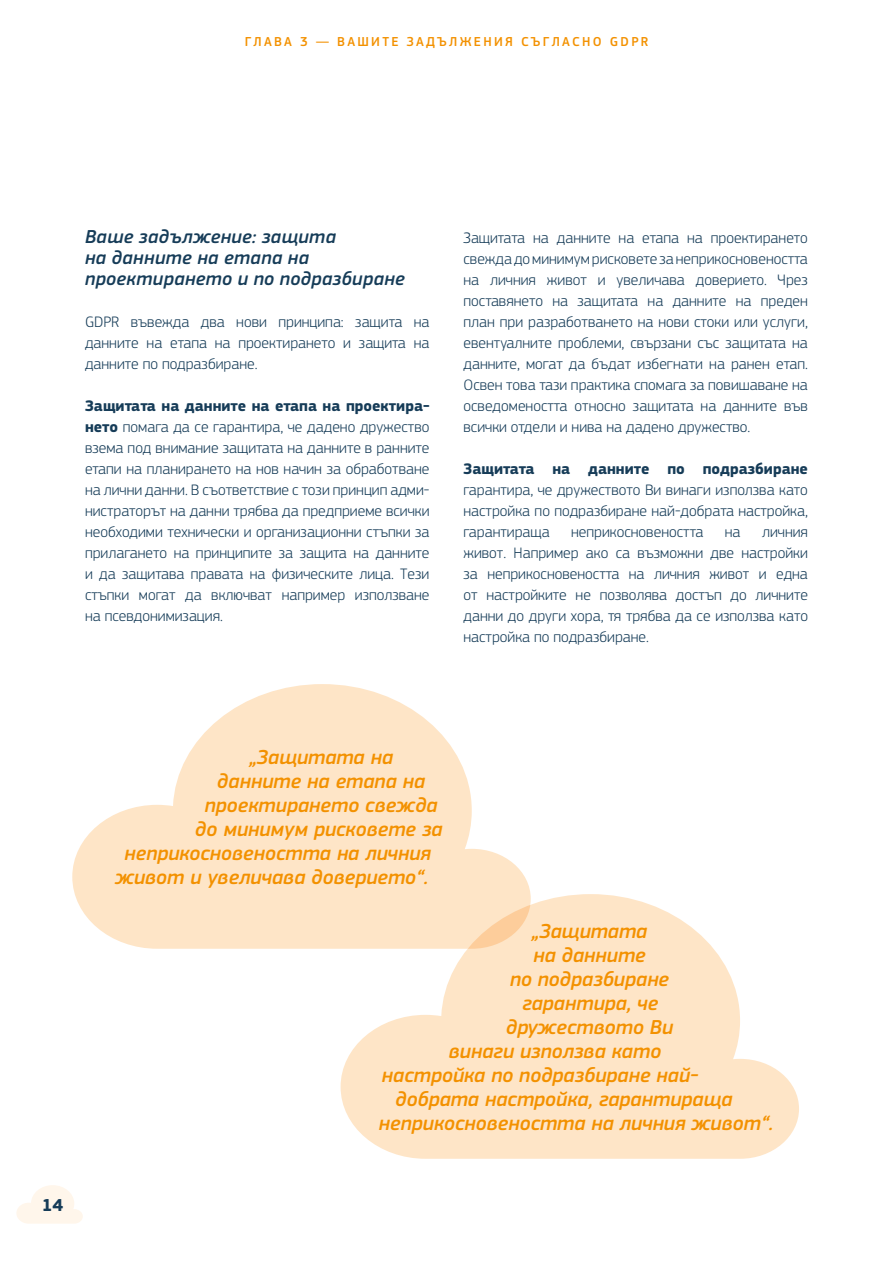
<style>
.page{position:relative;width:893px;height:1263px;background:#fff}
.page>*{position:absolute;margin:0;border:0;box-sizing:border-box;transform-origin:0 0}
.t1{font:italic 500 21px "EC Square Sans Pro";color:#f39100}
.Title_3{font:italic 500 19.5px/21px "EC Square Sans Pro";letter-spacing:.015em;color:#163c58}
.t2{font:700 18px "EC Square Sans Pro";color:#163c58}
.Body{font:300 15.75px/21px "EC Square Sans Pro";color:#163c58;text-align:justify}
.t3{font:500 13.5px "EC Square Sans Pro";letter-spacing:.17em;color:#f39100}
.s1{font-weight:700}
</style>
<div class="page">
<svg style="left:16px;top:1185px;width:67px;height:39px"></svg>
<svg style="left:72px;top:684px;width:459px;height:265px;fill:#fee5c7"></svg>
<svg style="left:341px;top:894px;width:458px;height:265px;fill:#fee5c7"></svg>
<p class="t3" style="left:245px;top:34px;width:20px">Глава</p>
<p class="t3" style="left:300px;top:34px;width:81px">3 — Вашите</p>
<p class="t3" style="left:407px;top:34px;width:12px">задължения</p>
<p class="t3" style="left:521px;top:34px;width:11px">съгласно</p>
<p class="t3" style="left:610px;top:34px;width:40px">GDPR</p>
<h3 class="Title_3" style="left:85px;top:226px;width:321px">Ваше задължение: защита<br>на данните на етапа на проектирането и по подразбиране</h3>
<p class="Body" style="left:85px;top:311px;width:346px">GDPR въвежда два нови принципа: защита на данните на етапа на проектирането и защита на данните по подразбиране.</p>
<p class="Body" style="left:85px;top:395px;width:346px"><span class="s1">Защитата на данните на етапа на проектира&shy;нето</span> помага да се гарантира, че дадено дружество взема под внимание защитата на данните в ранните етапи на планирането на нов начин за обработване на лични данни. В съответствие с този принцип адми&shy;нистраторът на данни трябва да предприеме всички необходими технически и организационни стъпки за прилагането на принципите за защита на данните и да защитава правата на физическите лица. Тези стъпки могат да включват например използване на псевдонимизация.</p>
<p class="Body" style="left:463px;top:227px;width:346px">Защитата на данните на етапа на проектирането свежда до минимум рисковете за неприкосновеността на личния живот и увеличава доверието. Чрез поставянето на защитата на данните на преден план при разработването на нови стоки или услуги, евентуалните проблеми, свързани със защитата на данните, могат да бъдат избегнати на ранен етап.<br>Освен това тази практика спомага за повишаване на осведомеността относно защитата на данните във всички отдели и нива на дадено дружество.</p>
<p class="Body" style="left:463px;top:458px;width:346px"><span class="s1">Защитата на данните по подразбиране </span>гарантира, че дружеството Ви винаги използва като настройка по подразбиране най-добрата настройка, гарантираща</p>
<p class="Body" style="left:571px;top:521px;width:134px">неприкосновеността</p>
<p class="Body" style="left:725px;top:521px;width:17px">на</p>
<p class="Body" style="left:463px;top:521px;width:346px;text-indent:299px">личния живот. Например ако са възможни две настройки за неприкосновеността на личния живот и една от настройките не позволява достъп до личните данни до други хора, тя трябва да се използва като настройка по подразбиране.</p>
<p class="t2" style="left:42px;top:1194px;width:23px">14</p>
<h1 class="t1" style="left:249px;top:745px;width:145px">„Защитата на</h1>
<h1 class="t1" style="left:217px;top:769px;width:210px">данните на етапа на</h1>
<h1 class="t1" style="left:205px;top:793px;width:235px">проектирането свежда</h1>
<h1 class="t1" style="left:195px;top:817px;width:249px">до минимум рисковете за</h1>
<h1 class="t1" style="left:124px;top:841px;width:308px">неприкосновеността на личния</h1>
<h1 class="t1" style="left:115px;top:865px;width:315px">живот и увеличава доверието“.</h1>
<h1 class="t1" style="left:532px;top:919px;width:117px">„Защитата</h1>
<h1 class="t1" style="left:533px;top:943px;width:114px">на данните</h1>
<h1 class="t1" style="left:510px;top:967px;width:161px">по подразбиране</h1>
<h1 class="t1" style="left:522px;top:991px;width:137px">гарантира, че</h1>
<h1 class="t1" style="left:506px;top:1015px;width:168px">дружеството Ви</h1>
<h1 class="t1" style="left:449px;top:1039px;width:214px">винаги използва като</h1>
<h1 class="t1" style="left:382px;top:1063px;width:318px">настройка по подразбиране най-</h1>
<h1 class="t1" style="left:395px;top:1087px;width:339px">добрата настройка, гарантираща</h1>
<h1 class="t1" style="left:379px;top:1111px;width:396px">неприкосновеността на личния живот“.</h1>
</div>
